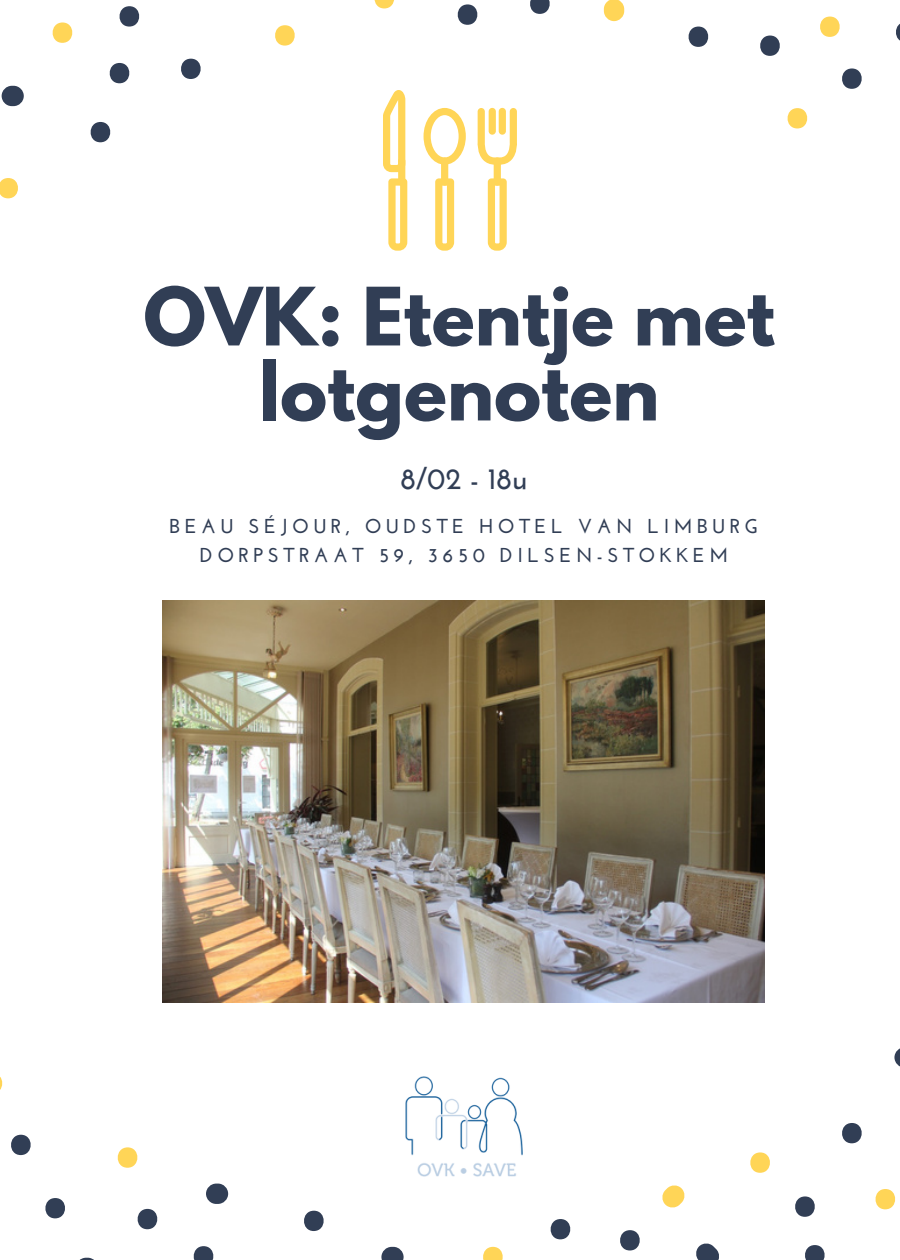
<style>
.page{position:relative;width:900px;height:1260px;background:#fff}
.page>*{position:absolute;margin:0;border:0;box-sizing:border-box;transform-origin:0 0}
.t1{font:700 71.25px/75px "League Spartan";color:#313e55;text-align:center}
.t2{font:700 30px "Josefin Sans";color:#313e55}
.t3{font:700 20px "Josefin Sans";letter-spacing:.22em;color:#313e55}
</style>
<div class="page">
<div style="left:2px;top:86px;width:22px;height:20px;background:#313e55;border-radius:10px"></div>
<svg style="left:760px;top:36px;width:20px;height:20px"></svg>
<svg style="left:842px;top:68px;width:20px;height:21px"></svg>
<svg style="left:875px;top:1189px;width:21px;height:20px"></svg>
<svg style="left:193px;top:1246px;width:21px;height:14px"></svg>
<svg style="left:483px;top:1247px;width:20px;height:13px"></svg>
<svg style="left:11px;top:1135px;width:20px;height:20px"></svg>
<svg style="left:137px;top:1209px;width:21px;height:20px"></svg>
<svg style="left:620px;top:1230px;width:20px;height:21px"></svg>
<svg style="left:550px;top:1219px;width:21px;height:20px"></svg>
<svg style="left:457px;top:4px;width:21px;height:21px"></svg>
<svg style="left:181px;top:59px;width:20px;height:20px"></svg>
<svg style="left:304px;top:1211px;width:20px;height:20px"></svg>
<svg style="left:0;top:1077px;width:3px;height:13px"></svg>
<svg style="left:117px;top:1147px;width:21px;height:21px"></svg>
<svg style="left:52px;top:22px;width:21px;height:21px"></svg>
<svg style="left:0;top:178px;width:18px;height:20px"></svg>
<svg style="left:275px;top:25px;width:20px;height:21px"></svg>
<svg style="left:374px;top:0;width:20px;height:8px"></svg>
<div style="left:604px;top:0;width:20px;height:21px;background:#ffd557;border-radius:10px"></div>
<svg style="left:820px;top:17px;width:20px;height:20px"></svg>
<svg style="left:787px;top:108px;width:21px;height:20px"></svg>
<svg style="left:750px;top:1152px;width:20px;height:21px"></svg>
<svg style="left:662px;top:1185px;width:23px;height:23px"></svg>
<svg style="left:381px;top:1247px;width:23px;height:13px"></svg>
<svg style="left:530px;top:0;width:20px;height:14px"></svg>
<svg style="left:795px;top:1196px;width:20px;height:21px"></svg>
<svg style="left:842px;top:1123px;width:20px;height:20px"></svg>
<svg style="left:805px;top:1245px;width:20px;height:15px"></svg>
<svg style="left:45px;top:1198px;width:20px;height:20px"></svg>
<svg style="left:90px;top:122px;width:21px;height:20px"></svg>
<svg style="left:896px;top:24px;width:4px;height:17px"></svg>
<div style="left:206px;top:1184px;width:22px;height:20px;background:#313e55;border-radius:10px"></div>
<svg style="left:80px;top:1258px;width:14px;height:2px"></svg>
<svg style="left:688px;top:27px;width:21px;height:20px"></svg>
<svg style="left:119px;top:6px;width:21px;height:21px"></svg>
<svg style="left:894px;top:1048px;width:6px;height:19px"></svg>
<svg style="left:696px;top:1243px;width:23px;height:17px"></svg>
<svg style="left:109px;top:63px;width:21px;height:20px"></svg>
<svg style="left:477px;top:108px;width:39px;height:57px"></svg>
<div style="left:489px;top:108px;width:7px;height:27px;background:#ffd557;border-radius:4px"></div>
<div style="left:499px;top:108px;width:7px;height:27px;background:#ffd557;border-radius:4px"></div>
<svg style="left:488px;top:178px;width:19px;height:73px"></svg>
<div style="left:494px;top:157px;width:7px;height:29px;background:#ffd557;border-radius:4px"></div>
<svg style="left:435px;top:178px;width:19px;height:73px"></svg>
<div style="left:441px;top:157px;width:7px;height:29px;background:#ffd557;border-radius:4px"></div>
<svg style="left:388px;top:178px;width:19px;height:73px"></svg>
<div style="left:398px;top:157px;width:7px;height:29px;background:#ffd557;border-radius:4px"></div>
<svg style="left:424px;top:108px;width:42px;height:57px"></svg>
<svg style="left:383px;top:90px;width:22px;height:82px"></svg>
<img style="left:163px;top:601px;width:602px;height:401px">
<img style="left:405px;top:1076px;width:118px;height:101px">
<p class="t1" style="left:143px;top:288px;width:633px">OVK: Etentje met lotgenoten</p>
<h2 class="t2" style="left:400px;top:466px;width:129px">8/02 - 18u</h2>
<p class="t3" style="left:170px;top:518px;width:590px">BEAU SÉJOUR, OUDSTE HOTEL VAN LIMBURG</p>
<h1 class="t3" style="left:200px;top:547px;width:530px">DORPSTRAAT 59, 3650 DILSEN-STOKKEM</h1>
</div>
